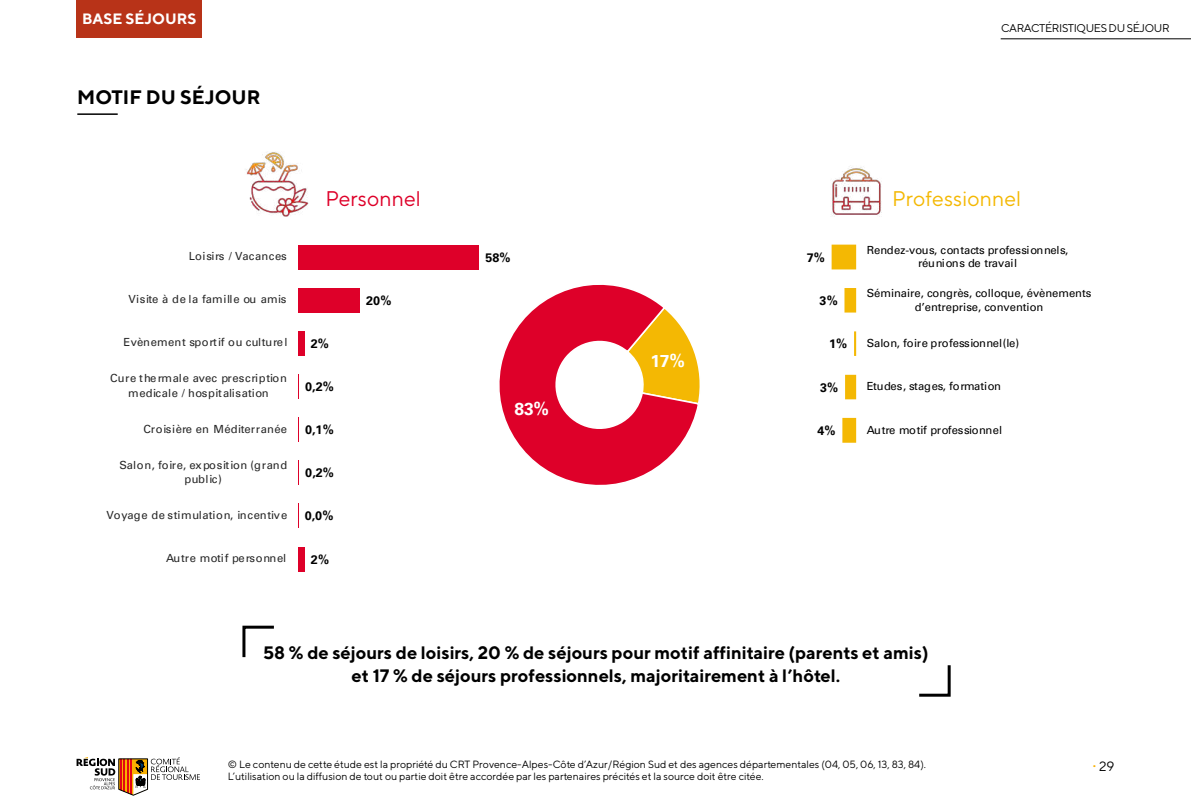
<style>
.page{position:relative;width:1191px;height:808px;background:#fff}
.page>*{position:absolute;margin:0;border:0;box-sizing:border-box;transform-origin:0 0}
.t1{font:21.15px "TT Norms";letter-spacing:.005em;color:#f4b803}
.t2{font:21.15px "TT Norms";letter-spacing:.005em;color:#de0029}
.t3{font:700 19.5px "TT Norms";color:#000}
.t4{font:700 18px/22.5px "TT Norms";color:#000;text-align:center}
.t5{font:700 17.4px "Univers";color:#fff}
.t6{font:700 15px "TT Norms";color:#fff}
.t7{font:13.5px "TT Norms";color:#000}
.t8{font:700 12.45px "Univers";color:#000}
.t9{font:11.25px/13.8px "Univers";color:#000;text-align:center}
.t10{font:11.25px/14.7px "Univers";letter-spacing:.055em;color:#262626;text-align:center}
.t11{font:11.25px "Univers";color:#262626}
.t12{font:11.25px "TT Norms";letter-spacing:-.03em;color:#000}
.t13{font:11.25px "Univers";letter-spacing:.03em;color:#262626}
.t14{font:10.5px/12px "TT Norms";color:#000}
</style>
<div class="page">
<svg style="left:77px;top:757px;width:123px;height:38px"></svg>
<div style="left:298px;top:288px;width:62px;height:24px;background:#de0029"></div>
<div style="left:298px;top:331px;width:6px;height:25px;background:#de0029"></div>
<svg style="left:298px;top:374px;width:1px;height:25px"></svg>
<svg style="left:298px;top:417px;width:1px;height:25px"></svg>
<svg style="left:298px;top:460px;width:1px;height:25px"></svg>
<svg style="left:298px;top:504px;width:1px;height:24px"></svg>
<div style="left:298px;top:547px;width:6px;height:24px;background:#de0029"></div>
<div style="left:298px;top:245px;width:181px;height:24px;background:#de0029"></div>
<svg style="left:831px;top:245px;width:25px;height:198px"></svg>
<svg style="left:499px;top:284px;width:201px;height:201px"></svg>
<img style="left:832px;top:167px;width:49px;height:50px">
<img style="left:246px;top:152px;width:63px;height:65px">
<svg style="left:242px;top:625px;width:32px;height:33px"></svg>
<svg style="left:919px;top:665px;width:32px;height:32px"></svg>
<hr style="left:1000px;top:38px;width:191px;height:1px;background:#000">
<hr style="left:77px;top:113px;width:41px;height:2px;background:#000">
<div style="left:77px;top:0;width:125px;height:37px;background:#b83318"></div>
<h3 class="t6" style="left:82px;top:9px;width:116px">BASE SÉJOURS</h3>
<h2 class="t3" style="left:77px;top:85px;width:185px">MOTIF DU SÉJOUR</h2>
<p class="t12" style="left:1001px;top:21px;width:170px">CARACTÉRISTIQUES DU SÉJOUR</p>
<p class="t11" style="left:189px;top:249px;width:99px">Loisirs / Vacances</p>
<p class="t11" style="left:128px;top:293px;width:159px">Visite à de la famille ou amis</p>
<p class="t10" style="left:123px;top:335px;width:166px">Evènement sportif ou culturel</p>
<p class="t10" style="left:110px;top:371px;width:178px">Cure thermale avec prescription medicale / hospitalisation</p>
<p class="t11" style="left:143px;top:422px;width:145px">Croisière en Méditerranée</p>
<p class="t10" style="left:119px;top:457px;width:169px">Salon, foire, exposition (grand public)</p>
<p class="t10" style="left:106px;top:507px;width:182px">Voyage de stimulation, incentive</p>
<p class="t13" style="left:166px;top:551px;width:122px">Autre motif personnel</p>
<h1 class="t2" style="left:325px;top:186px;width:97px">Personnel</h1>
<h1 class="t1" style="left:892px;top:186px;width:131px">Professionnel</h1>
<p class="t8" style="left:311px;top:336px;width:20px">2%</p>
<p class="t8" style="left:305px;top:379px;width:30px">0,2%</p>
<p class="t8" style="left:305px;top:422px;width:30px">0,1%</p>
<p class="t8" style="left:305px;top:465px;width:30px">0,2%</p>
<p class="t8" style="left:305px;top:509px;width:30px">0,0%</p>
<p class="t8" style="left:311px;top:552px;width:20px">2%</p>
<p class="t8" style="left:366px;top:293px;width:27px">20%</p>
<p class="t8" style="left:485px;top:250px;width:27px">58%</p>
<h3 class="t5" style="left:514px;top:398px;width:36px">83%</h3>
<h3 class="t5" style="left:650px;top:350px;width:36px">17%</h3>
<p class="t8" style="left:807px;top:250px;width:20px">7%</p>
<p class="t8" style="left:819px;top:293px;width:20px">3%</p>
<p class="t8" style="left:829px;top:336px;width:20px">1%</p>
<p class="t8" style="left:820px;top:380px;width:20px">3%</p>
<p class="t8" style="left:817px;top:423px;width:20px">4%</p>
<p class="t9" style="left:867px;top:243px;width:203px">Rendez-vous, contacts professionnels, réunions de travail</p>
<p class="t9" style="left:867px;top:286px;width:226px">Séminaire, congrès, colloque, évènements d’entreprise, convention</p>
<p class="t9" style="left:867px;top:336px;width:154px">Salon, foire professionnel(le)</p>
<p class="t9" style="left:867px;top:380px;width:136px">Etudes, stages, formation</p>
<p class="t9" style="left:867px;top:423px;width:137px">Autre motif professionnel</p>
<h3 class="t4" style="left:263px;top:641px;width:667px">58 % de séjours de loisirs, 20 % de séjours pour motif affinitaire (parents et amis) et 17 % de séjours professionnels, majoritairement à l’hôtel.</h3>
<p class="t14" style="left:228px;top:758px;width:699px">© Le contenu de cette étude est la propriété du CRT Provence-Alpes-Côte d’Azur/Région Sud et des agences départementales (04, 05, 06, 13, 83, 84).<br>L’utilisation ou la diffusion de tout ou partie doit être accordée par les partenaires précités et la source doit être citée.</p>
<p class="t7" style="left:1092px;top:758px;width:23px"><sup>.</sup> 29</p>
</div>
